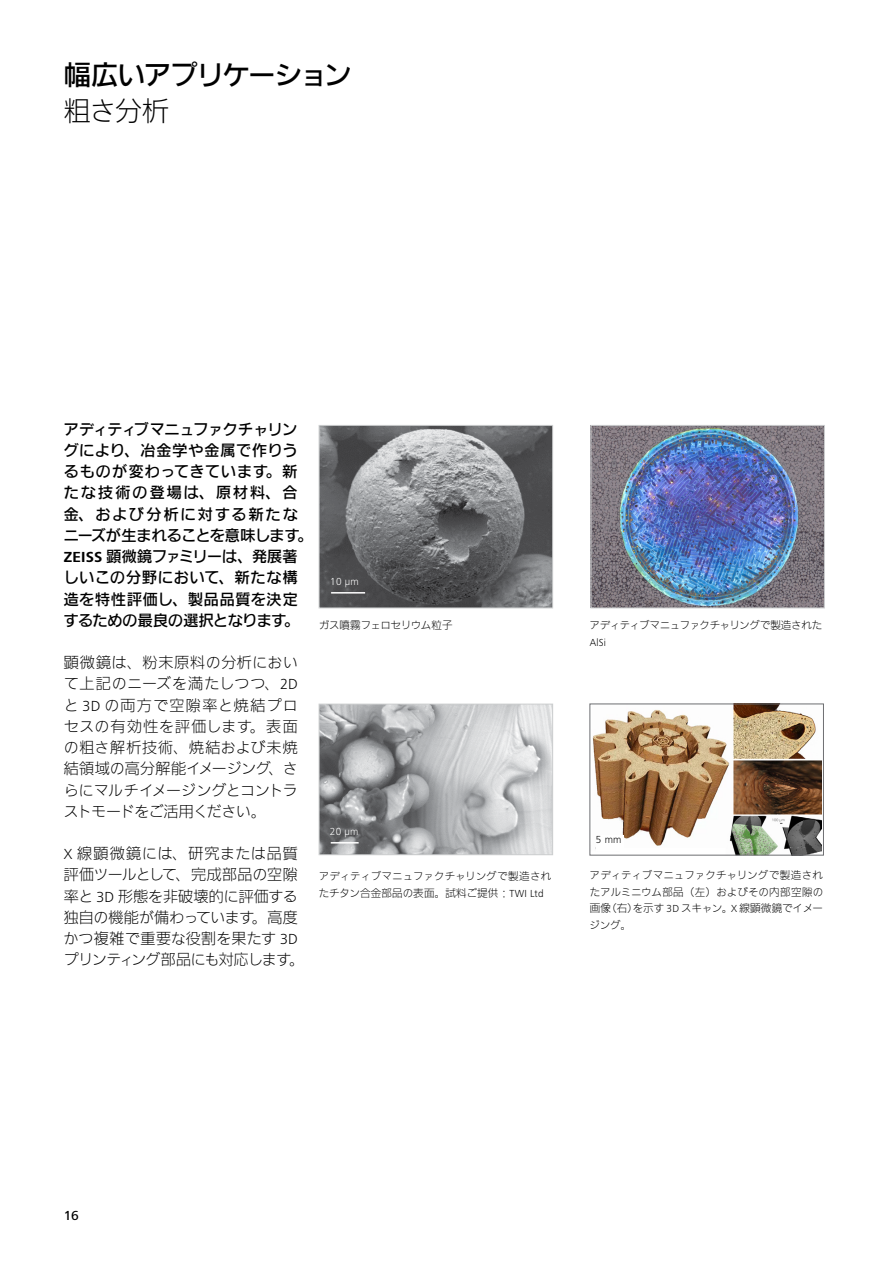
<style>
.page{position:relative;width:893px;height:1263px;background:#fff}
.page>*{position:absolute;margin:0;border:0;box-sizing:border-box;transform-origin:0 0}
.t1{font:500 27px "Iwa N Go Pro";letter-spacing:-.025em;color:#000}
.t2{font:300 27px "Iwa N Go Pro";color:#000}
.t3{font:300 15px/21.3px "Iwa N Go Pro";letter-spacing:-.005em;color:#000;text-align:justify}
.t4{font:500 15px/21.3px "Iwa N Go Pro";letter-spacing:.035em;color:#000}
.t5{font:500 13.5px "ZEISS Frutiger Next W1 G";color:#000}
.t6{font:300 10.5px/16.5px "Iwa N Go Pro";letter-spacing:-.005em;color:#000}
.t7{font:300 10.5px "Iwa N Go Pro";letter-spacing:-.04em;color:#000}
.t8{font:300 10.5px "ZEISS Frutiger Next W1 G";letter-spacing:.02em;color:#fff}
.t9{font:300 10.5px "ZEISS Frutiger Next W1 G";letter-spacing:.01em;color:#000}
.s1{font-family:"ZEISS Frutiger Next W1 G";font-weight:700}
.s2{font-family:"ZEISS Frutiger Next W1 G"}
</style>
<div class="page">
<img style="left:321px;top:706px;width:230px;height:147px">
<div style="left:319px;top:704px;width:234px;height:151px;border:1px solid #cccecf"></div>
<img style="left:593px;top:427px;width:230px;height:179px">
<div style="left:591px;top:425px;width:234px;height:183px;border:1px solid #cccecf"></div>
<img style="left:321px;top:427px;width:230px;height:179px">
<div style="left:319px;top:425px;width:234px;height:183px;border:1px solid #cccecf"></div>
<hr style="left:331px;top:592px;width:34px;height:1px;background:#fff">
<svg style="left:331px;top:842px;width:28px;height:1px"></svg>
<img style="left:592px;top:706px;width:229px;height:147px">
<div style="left:590px;top:704px;width:234px;height:151px;border:1px solid #6d6e71"></div>
<div style="left:596px;top:834px;width:27px;height:16px;background:#fff"></div>
<h1 class="t1" style="left:64px;top:55px;width:289px">幅広いアプリケーション</h1>
<h1 class="t2" style="left:64px;top:91px;width:107px">粗さ分析</h1>
<p class="t4" style="left:64px;top:417px;width:251px">アディティブマニュファクチャリングにより、冶金学や金属で作りうるものが変わってきています。新たな技術の登場は、原材料、合金、および分析に対する新たなニーズが生まれることを意味します。<br><span class="s1">ZEISS</span> 顕微鏡ファミリーは、発展著しいこの分野において、新たな構造を特性評価し、製品品質を決定するための最良の選択となります。</p>
<p class="t3" style="left:64px;top:651px;width:235px">顕微鏡は、粉末原料の分析において上記のニーズを満たしつつ、<span class="s2">2D</span>と <span class="s2">3D</span> の両方で空隙率と焼結プロセスの有効性を評価します。表面の粗さ解析技術、焼結および未焼結領域の高分解能イメージング、さらにマルチイメージングとコントラストモードをご活用ください。</p>
<p class="t3" style="left:64px;top:842px;width:242px;text-align:left"><span class="s2">X</span> 線顕微鏡には、研究または品質評価ツールとして、完成部品の空隙率と <span class="s2">3D</span> 形態を非破壊的に評価する独自の機能が備わっています。高度かつ複雑で重要な役割を果たす <span class="s2">3D</span>プリンティング部品にも対応します。</p>
<p class="t8" style="left:330px;top:574px;width:30px">10 µm</p>
<p class="t6" style="left:319px;top:616px;width:135px">ガス噴霧フェロセリウム粒子</p>
<p class="t7" style="left:590px;top:617px;width:234px">アディティブマニュファクチャリングで製造された</p>
<p class="t9" style="left:590px;top:635px;width:17px">AlSi</p>
<p class="t8" style="left:330px;top:824px;width:30px">20 µm</p>
<p class="t9" style="left:596px;top:832px;width:27px">5 mm</p>
<p class="t6" style="left:319px;top:867px;width:234px">アディティブマニュファクチャリングで製造されたチタン合金部品の表面。試料ご提供：<span class="s2">TWI Ltd</span></p>
<p class="t6" style="left:590px;top:866px;width:235px;text-align:justify">アディティブマニュファクチャリングで製造されたアルミニウム部品（左）およびその内部空隙の画像（右）を示す <span class="s2">3D</span> スキャン。<span class="s2">X</span> 線顕微鏡でイメージング。</p>
<p class="t5" style="left:64px;top:1206px;width:16px">16</p>
</div>
